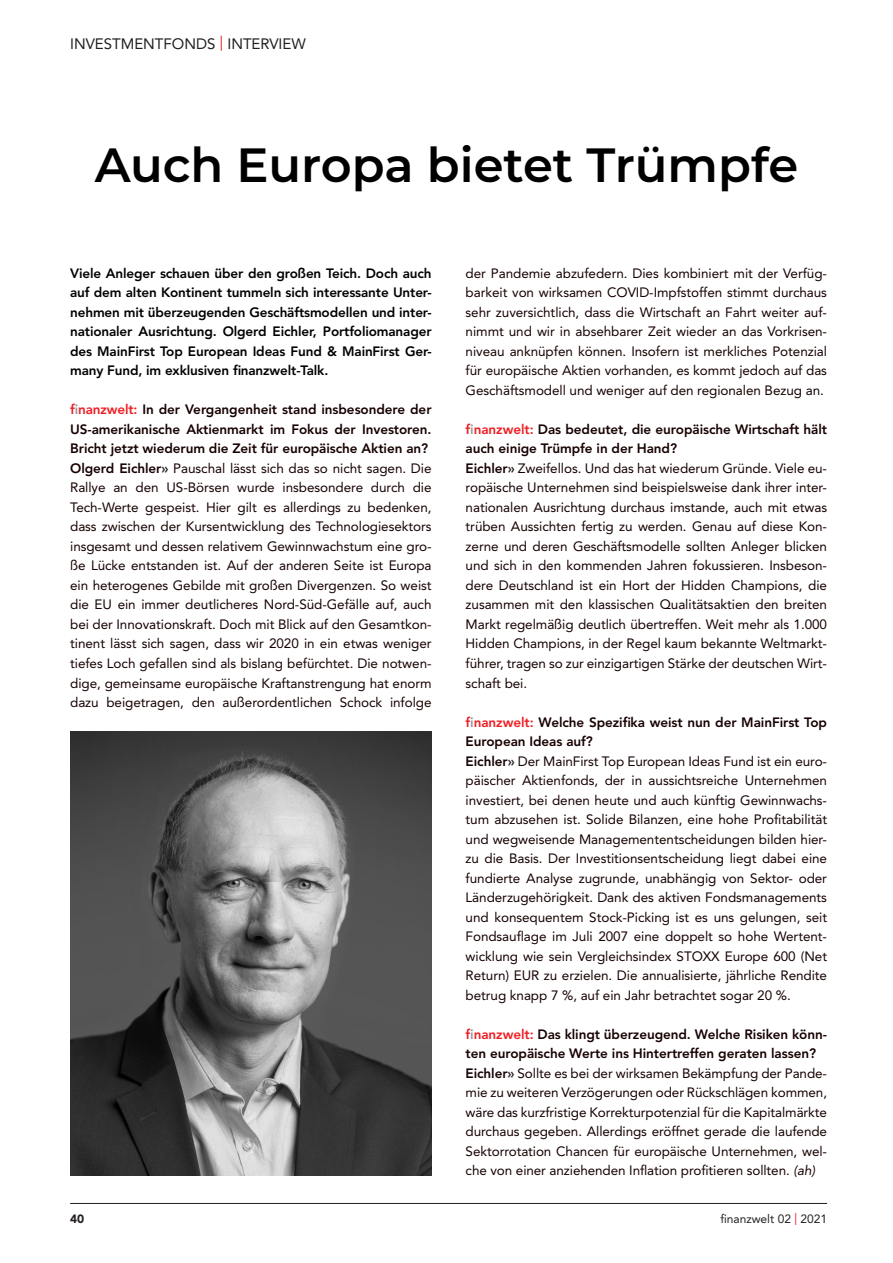
<style>
.page{position:relative;width:893px;height:1263px;background:#fff}
.page>*{position:absolute;margin:0;border:0;box-sizing:border-box;transform-origin:0 0}
.t1{font:600 48px "Montserrat";color:#000001}
.t2{font:15px "Avenir LT Std";color:#231f20}
.Fließtext_-_Standard{font:13.5px/19.5px "Avenir LT Std";letter-spacing:-.005em;color:#170000;text-align:justify}
.Fließtext_-_Standard-2{font:800 13.5px/19.5px "Avenir LT Std";letter-spacing:-.005em;color:#170000}
.Fließtext_-_Standard-3{font:800 13.5px/19.5px "Avenir LT Std";letter-spacing:-.01em;color:#000;text-align:justify}
.t3{font:12px "Avenir LT Std";color:#231f20}
.t4{font:900 12px "Avenir LT Std";color:#231f20}
.s1{color:#ee1d23}
.s2{color:#939598}
.s3{font-weight:800}
.s4{font-weight:800;color:#231f20}
.s5{font-style:italic}
</style>
<div class="page">
<hr style="left:70px;top:1203px;width:757px;height:1px;background:#231f20">
<img style="left:70px;top:731px;width:362px;height:444px">
<p class="t2" style="left:70px;top:35px;width:237px">INVESTMENTFONDS <span class="s1">|</span> INTERVIEW</p>
<p class="t1" style="left:95px;top:131px;width:705px">Auch Europa bietet Trümpfe</p>
<p class="Fließtext_-_Standard-3" style="left:70px;top:264px;width:363px">Viele Anleger schauen über den großen Teich. Doch auch auf dem alten Kontinent tummeln sich interessante Unter&shy;nehmen mit überzeugenden Geschäftsmodellen und inter&shy;nationaler Ausrichtung. Olgerd Eichler, Portfoliomanager des MainFirst Top European Ideas Fund &amp; MainFirst Ger&shy;many Fund, im exklusiven finanzwelt-Talk.</p>
<p class="Fließtext_-_Standard-2" style="left:70px;top:400px;width:363px;text-align:justify"><span class="s1">f</span><span class="s2">i</span><span class="s1">nanzwelt:</span> In der Vergangenheit stand insbesondere der US-amerikanische Aktienmarkt im Fokus der Investoren.<br>Bricht jetzt wiederum die Zeit für europäische Aktien an?</p>
<p class="Fließtext_-_Standard" style="left:70px;top:459px;width:363px"><span class="s3">Olgerd Eichler</span><span class="s4">»</span> Pauschal lässt sich das so nicht sagen. Die Rallye an den US-Börsen wurde insbesondere durch die Tech-Werte gespeist. Hier gilt es allerdings zu bedenken, dass zwischen der Kursentwicklung des Technologiesektors insgesamt und dessen relativem Gewinnwachstum eine gro&shy;ße Lücke entstanden ist. Auf der anderen Seite ist Europa ein heterogenes Gebilde mit großen Divergenzen. So weist die EU ein immer deutlicheres Nord-Süd-Gefälle auf, auch bei der Innovationskraft. Doch mit Blick auf den Gesamtkon&shy;tinent lässt sich sagen, dass wir 2020 in ein etwas weniger tiefes Loch gefallen sind als bislang befürchtet. Die notwen&shy;dige, gemeinsame europäische Kraftanstrengung hat enorm dazu beigetragen, den außerordentlichen Schock infolge</p>
<p class="Fließtext_-_Standard" style="left:466px;top:264px;width:363px">der Pandemie abzufedern. Dies kombiniert mit der Verfüg&shy;barkeit von wirksamen COVID-Impfstoffen stimmt durchaus sehr zuversichtlich, dass die Wirtschaft an Fahrt weiter auf&shy;nimmt und wir in absehbarer Zeit wieder an das Vorkrisen&shy;niveau anknüpfen können. Insofern ist merkliches Potenzial für europäische Aktien vorhanden, es kommt jedoch auf das Geschäftsmodell und weniger auf den regionalen Bezug an.</p>
<p class="Fließtext_-_Standard-2" style="left:466px;top:420px;width:363px"><span class="s1">f</span><span class="s2">i</span><span class="s1">nanzwelt:</span> Das bedeutet, die europäische Wirtschaft hält auch einige Trümpfe in der Hand?</p>
<p class="Fließtext_-_Standard" style="left:466px;top:459px;width:363px"><span class="s3">Eichler</span><span class="s4">»</span> Zweifellos. Und das hat wiederum Gründe. Viele eu&shy;ropäische Unternehmen sind beispielsweise dank ihrer inter&shy;nationalen Ausrichtung durchaus imstande, auch mit etwas trüben Aussichten fertig zu werden. Genau auf diese Kon&shy;zerne und deren Geschäftsmodelle sollten Anleger blicken und sich in den kommenden Jahren fokussieren. Insbeson&shy;dere Deutschland ist ein Hort der Hidden Champions, die zusammen mit den klassischen Qualitätsaktien den breiten Markt regelmäßig deutlich übertreffen. Weit mehr als 1.000<br>Hidden Champions, in der Regel kaum bekannte Weltmarkt&shy;führer, tragen so zur einzigartigen Stärke der deutschen Wirt&shy;schaft bei.</p>
<p class="Fließtext_-_Standard-2" style="left:466px;top:712px;width:363px"><span class="s1">f</span><span class="s2">i</span><span class="s1">nanzwelt:</span> Welche Spezifika weist nun der MainFirst Top<br>European Ideas auf?</p>
<p class="Fließtext_-_Standard" style="left:466px;top:751px;width:363px"><span class="s3">Eichler</span><span class="s4">»</span> Der MainFirst Top European Ideas Fund ist ein euro&shy;päischer Aktienfonds, der in aussichtsreiche Unternehmen investiert, bei denen heute und auch künftig Gewinnwachs&shy;tum abzusehen ist. Solide Bilanzen, eine hohe Profitabilität und wegweisende Managemententscheidungen bilden hier&shy;zu die Basis. Der Investitionsentscheidung liegt dabei eine fundierte Analyse zugrunde, unabhängig von Sektor- oder Länderzugehörigkeit. Dank des aktiven Fondsmanagements und konsequentem Stock-Picking ist es uns gelungen, seit Fondsauflage im Juli 2007 eine doppelt so hohe Wertent&shy;wicklung wie sein Vergleichsindex STOXX Europe 600 (Net Return) EUR zu erzielen. Die annualisierte, jährliche Rendite betrug knapp 7 %, auf ein Jahr betrachtet sogar 20 %.</p>
<p class="Fließtext_-_Standard-2" style="left:466px;top:1024px;width:363px"><span class="s1">f</span><span class="s2">i</span><span class="s1">nanzwelt:</span> Das klingt überzeugend. Welche Risiken könn&shy;ten europäische Werte ins Hintertreffen geraten lassen?</p>
<p class="Fließtext_-_Standard" style="left:466px;top:1063px;width:363px"><span class="s3">Eichler</span><span class="s4">»</span> Sollte es bei der wirksamen Bekämpfung der Pande&shy;mie zu weiteren Verzögerungen oder Rückschlägen kommen, wäre das kurzfristige Korrekturpotenzial für die Kapitalmärkte durchaus gegeben. Allerdings eröffnet gerade die laufende Sektorrotation Chancen für europäische Unternehmen, wel&shy;che von einer anziehenden Inflation profitieren sollten. <span class="s5">(ah)</span></p>
<p class="t4" style="left:70px;top:1212px;width:16px">40</p>
<p class="t3" style="left:720px;top:1212px;width:108px">finanzwelt 02 <span class="s1">|</span> 2021</p>
</div>
